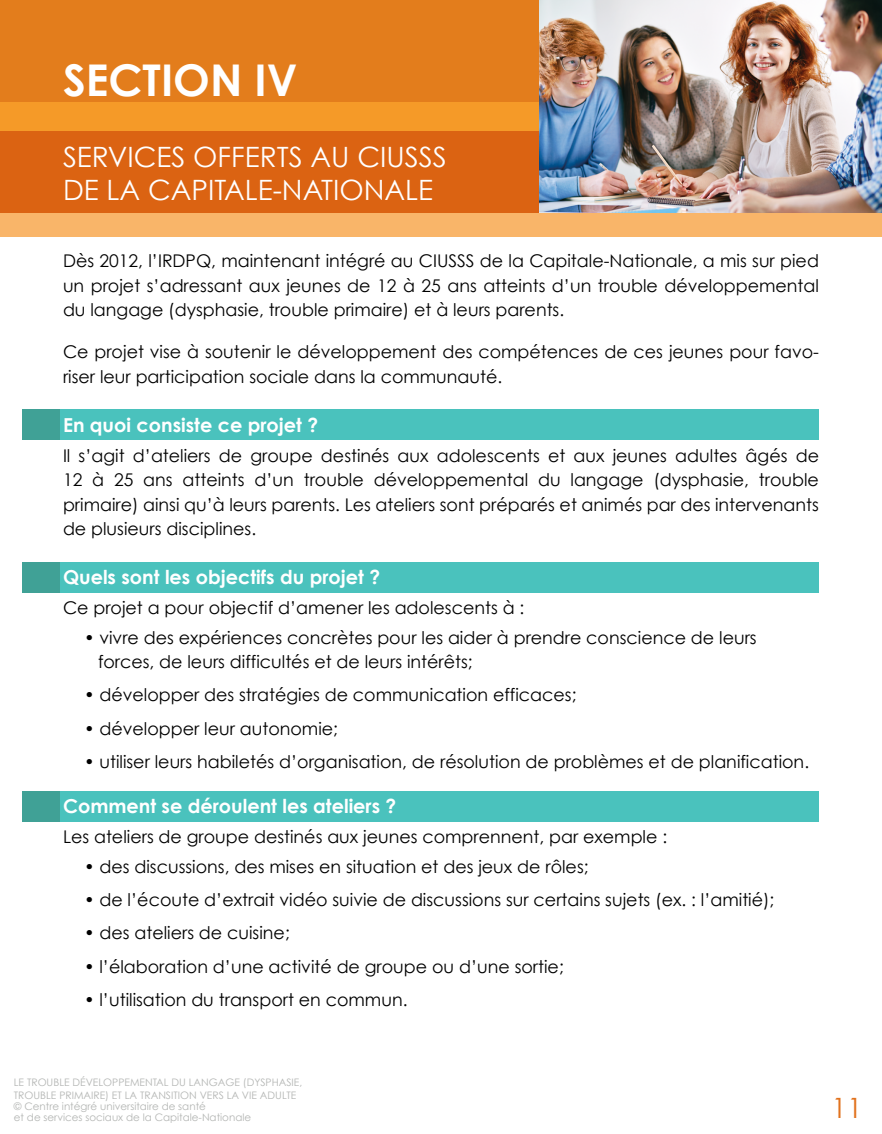
<style>
.page{position:relative;width:882px;height:1134px;background:#fff}
.page>*{position:absolute;margin:0;border:0;box-sizing:border-box;transform-origin:0 0}
.t1{font:700 43.75px "Century Gothic";color:#fff}
.t2{font:28px/33.6px "Century Gothic";color:#fff}
.t3{font:28px "Century Gothic";color:#e1721d}
.t4{font:700 19.25px "Century Gothic";color:#fff}
.t5{font:17.5px/24.5px "Century Gothic";color:#000;text-align:justify}
.t6{font:10.33px/12.2px "Century Gothic";color:#b3b5b3}
</style>
<div class="page">
<div style="left:0;top:212px;width:882px;height:24px;background:#f9b569"></div>
<div style="left:0;top:116px;width:882px;height:97px;background:#db6312"></div>
<div style="left:0;top:99px;width:882px;height:31px;background:#f59a28"></div>
<div style="left:0;top:0;width:882px;height:102px;background:#e37d1c"></div>
<div style="left:22px;top:409px;width:797px;height:31px;background:#4ac2bd"></div>
<div style="left:22px;top:409px;width:37px;height:31px;background:#40a196"></div>
<div style="left:22px;top:562px;width:797px;height:31px;background:#4ac2bd"></div>
<div style="left:22px;top:562px;width:37px;height:31px;background:#40a196"></div>
<div style="left:22px;top:791px;width:797px;height:31px;background:#4ac2bd"></div>
<div style="left:22px;top:791px;width:37px;height:31px;background:#40a196"></div>
<img style="left:539px;top:0;width:343px;height:213px">
<h1 class="t1" style="left:63px;top:52px;width:236px">SECTION IV</h1>
<h2 class="t2" style="left:63px;top:139px;width:385px">SERVICES OFFERTS AU CIUSSS<br>DE LA CAPITALE-NATIONALE</h2>
<p class="t5" style="left:63px;top:249px;width:758px">Dès 2012, l’IRDPQ, maintenant intégré au CIUSSS de la Capitale-Nationale, a mis sur pied un projet s’adressant aux jeunes de 12 à 25 ans atteints d’un trouble développemental du langage (dysphasie, trouble primaire) et à leurs parents.</p>
<p class="t5" style="left:63px;top:340px;width:758px">Ce projet vise à soutenir le développement des compétences de ces jeunes pour favo&shy;riser leur participation sociale dans la communauté.</p>
<p class="t4" style="left:63px;top:413px;width:257px">En quoi consiste ce projet ?</p>
<p class="t5" style="left:63px;top:443px;width:758px">Il s’agit d’ateliers de groupe destinés aux adolescents et aux jeunes adultes âgés de 12 à 25 ans atteints d’un trouble développemental du langage (dysphasie, trouble primaire) ainsi qu’à leurs parents. Les ateliers sont préparés et animés par des intervenants de plusieurs disciplines.</p>
<p class="t4" style="left:63px;top:565px;width:319px">Quels sont les objectifs du projet ?</p>
<p class="t5" style="left:63px;top:595px;width:463px">Ce projet a pour objectif d’amener les adolescents à :</p>
<p class="t5" style="left:98px;top:625px;width:660px;text-indent:-14px">• vivre des expériences concrètes pour les aider à prendre conscience de leurs forces, de leurs difficultés et de leurs intérêts;</p>
<p class="t5" style="left:84px;top:683px;width:494px">• développer des stratégies de communication efficaces;</p>
<p class="t5" style="left:84px;top:716px;width:256px">• développer leur autonomie;</p>
<p class="t5" style="left:84px;top:749px;width:727px">• utiliser leurs habiletés d’organisation, de résolution de problèmes et de planification.</p>
<p class="t4" style="left:63px;top:794px;width:335px">Comment se déroulent les ateliers ?</p>
<p class="t5" style="left:63px;top:824px;width:606px">Les ateliers de groupe destinés aux jeunes comprennent, par exemple :</p>
<p class="t5" style="left:84px;top:854px;width:506px">• des discussions, des mises en situation et des jeux de rôles;</p>
<p class="t5" style="left:84px;top:887px;width:692px">• de l’écoute d’extrait vidéo suivie de discussions sur certains sujets (ex. : l’amitié);</p>
<p class="t5" style="left:84px;top:921px;width:207px">• des ateliers de cuisine;</p>
<p class="t5" style="left:84px;top:954px;width:481px">• l’élaboration d’une activité de groupe ou d’une sortie;</p>
<p class="t5" style="left:84px;top:987px;width:325px">• l’utilisation du transport en commun.</p>
<p class="t6" style="left:14px;top:1076px;width:290px">LE TROUBLE DÉVELOPPEMENTAL DU LANGAGE (DYSPHASIE,<br>TROUBLE PRIMAIRE) ET LA TRANSITION VERS LA VIE ADULTE</p>
<p class="t6" style="left:14px;top:1100px;width:239px;line-height:11.2px">© Centre intégré universitaire de santé<br>et de services sociaux de la Capitale-Nationale</p>
<h2 class="t3" style="left:832px;top:1091px;width:33px">11</h2>
</div>
